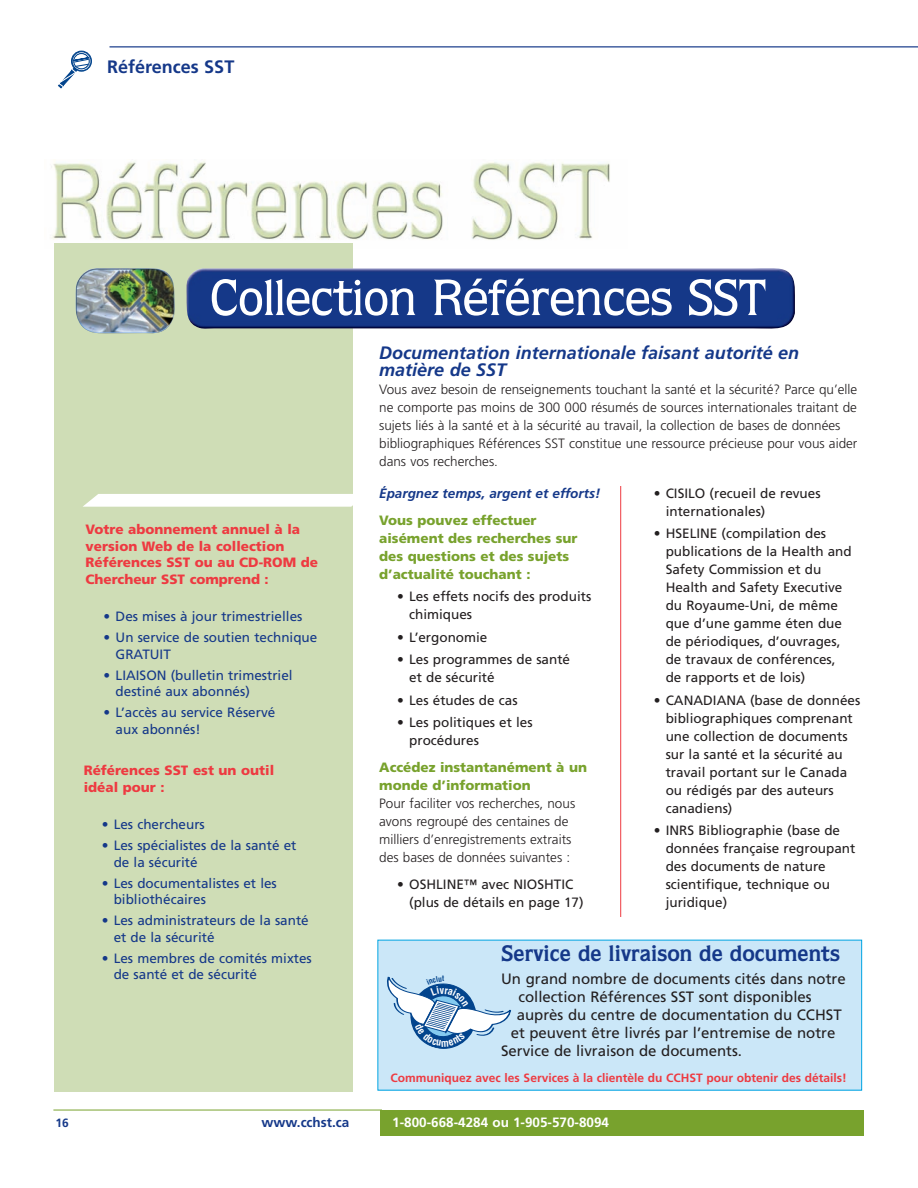
<style>
.page{position:relative;width:918px;height:1188px;background:#fff}
.page>*{position:absolute;margin:0;border:0;box-sizing:border-box;transform-origin:0 0}
.t1{font:500 51px "Quorum";letter-spacing:-.005em;color:#fff}
.t2{font:700 22.5px "Quorum";color:#153889}
.t3{font:italic 700 18px/16.5px "Frutiger";color:#153889}
.t4{font:700 18px "Frutiger";color:#153889}
.t5{font:15px "Frutiger";color:#231f20}
.t6{font:13.5px/18px "Frutiger";color:#231f20}
.t7{font:300 13.5px/18px "Frutiger";color:#231f20}
.t8{font:13.5px/16.5px "Frutiger";color:#153889}
.t9{font:900 13.5px/18px "Frutiger";color:#78a22d}
.t10{font:900 13.5px/16.5px "Frutiger";color:#ee3a41}
.t11{font:700 13.5px "Frutiger";color:#fff}
.t12{font:italic 700 13.5px "Frutiger";color:#153889}
.t13{font:700 13.5px "Frutiger";color:#153889}
.t14{font:700 12px "Frutiger";color:#ee3a41}
.t15{font:700 12px "Frutiger";color:#153889}
</style>
<div class="page">
<div style="left:380px;top:1110px;width:484px;height:26px;background:#78a22d"></div>
<hr style="left:53px;top:1110px;width:329px;height:1px;background:#78a22d">
<hr style="left:110px;top:46px;width:808px;height:1px;background:#153889">
<img style="left:51px;top:161px;width:559px;height:87px">
<hr style="left:620px;top:486px;width:1px;height:431px;background:#ee3a41">
<div style="left:378px;top:940px;width:484px;height:150px;background:#cbe7f8"></div>
<div style="left:54px;top:244px;width:298px;height:848px;background:#cfddb6"></div>
<img style="left:75px;top:268px;width:100px;height:66px">
<img style="left:186px;top:266px;width:609px;height:65px">
<svg style="left:83px;top:494px;width:270px;height:13px;background:#fcfdfb"></svg>
<svg style="left:71px;top:51px;width:20px;height:20px"></svg>
<div style="left:71px;top:51px;width:21px;height:20px;border:1px solid #02448d;border-radius:50%"></div>
<div style="left:73px;top:53px;width:17px;height:17px;border:1px solid #fff;border-radius:50%"></div>
<svg style="left:74px;top:54px;width:15px;height:15px"></svg>
<div style="left:74px;top:54px;width:15px;height:15px;border:1px solid #02448d;border-radius:50%"></div>
<svg style="left:58px;top:58px;width:32px;height:30px"></svg>
<svg style="left:377px;top:975px;width:134px;height:82px"></svg>
<h3 class="t4" style="left:107px;top:60px;width:129px">Références SST</h3>
<h1 class="t1" style="left:210px;top:280px;width:558px">Collection Références SST</h1>
<p class="t10" style="left:86px;top:522px;width:234px">Votre abonnement annuel à la version Web de la collection<br>Références SST ou au CD-ROM de<br>Chercheur SST comprend :</p>
<p class="t8" style="left:104px;top:609px;width:200px">• Des mises à jour trimestrielles</p>
<p class="t8" style="left:116px;top:630px;width:203px;text-indent:-12px">• Un service de soutien technique<br>GRATUIT</p>
<p class="t8" style="left:116px;top:668px;width:179px;text-indent:-12px">• LIAISON (bulletin trimestriel destiné aux abonnés)</p>
<p class="t8" style="left:116px;top:705px;width:161px;text-indent:-12px">• L’accès au service Réservé aux abonnés!</p>
<p class="t10" style="left:84px;top:763px;width:192px">Références SST est un outil idéal pour :</p>
<p class="t8" style="left:102px;top:817px;width:105px">• Les chercheurs</p>
<p class="t8" style="left:114px;top:838px;width:184px;text-indent:-12px">• Les spécialistes de la santé et de la sécurité</p>
<p class="t8" style="left:114px;top:876px;width:165px;text-indent:-12px">• Les documentalistes et les bibliothécaires</p>
<p class="t8" style="left:114px;top:913px;width:197px;text-indent:-12px">• Les administrateurs de la santé et de la sécurité</p>
<p class="t8" style="left:114px;top:951px;width:200px;text-indent:-12px">• Les membres de comités mixtes de santé et de sécurité</p>
<h3 class="t3" style="left:379px;top:346px;width:422px">Documentation internationale faisant autorité en matière de SST</h3>
<p class="t7" style="left:379px;top:381px;width:480px">Vous avez besoin de renseignements touchant la santé et la sécurité? Parce qu’elle ne comporte pas moins de 300 000 résumés de sources internationales traitant de sujets liés à la santé et à la sécurité au travail, la collection de bases de données bibliographiques Références SST constitue une ressource précieuse pour vous aider dans vos recherches.</p>
<p class="t12" style="left:379px;top:488px;width:223px">Épargnez temps, argent et efforts!</p>
<p class="t9" style="left:379px;top:512px;width:200px">Vous pouvez effectuer aisément des recherches sur des questions et des sujets d’actualité touchant :</p>
<p class="t6" style="left:409px;top:588px;width:184px;text-indent:-12px">• Les effets nocifs des produits chimiques</p>
<p class="t6" style="left:397px;top:629px;width:92px">• L’ergonomie</p>
<p class="t6" style="left:409px;top:651px;width:162px;text-indent:-12px">• Les programmes de santé et de sécurité</p>
<p class="t6" style="left:397px;top:692px;width:122px">• Les études de cas</p>
<p class="t6" style="left:409px;top:714px;width:125px;text-indent:-12px">• Les politiques et les procédures</p>
<p class="t9" style="left:379px;top:759px;width:209px">Accédez instantanément à un monde d’information</p>
<p class="t7" style="left:379px;top:795px;width:198px">Pour faciliter vos recherches, nous avons regroupé des centaines de milliers d’enregistrements extraits des bases de données suivantes :</p>
<p class="t6" style="left:409px;top:877px;width:176px;text-indent:-12px">• OSHLINE™ avec NIOSHTIC (plus de détails en page 17)</p>
<p class="t6" style="left:666px;top:485px;width:156px;text-indent:-12px">• CISILO (recueil de revues internationales)</p>
<p class="t6" style="left:666px;top:525px;width:188px;text-indent:-12px">• HSELINE (compilation des publications de la Health and<br>Safety Commission et du<br>Health and Safety Executive du Royaume-Uni, de même que d’une gamme éten due de périodiques, d’ouvrages, de travaux de conférences, de rapports et de lois)</p>
<p class="t6" style="left:666px;top:692px;width:196px;text-indent:-12px">• CANADIANA (base de données bibliographiques comprenant une collection de documents sur la santé et la sécurité au travail portant sur le Canada ou rédigés par des auteurs canadiens)</p>
<p class="t6" style="left:666px;top:822px;width:191px;text-indent:-12px">• INRS Bibliographie (base de données française regroupant des documents de nature scientifique, technique ou juridique)</p>
<h2 class="t2" style="left:501px;top:946px;width:340px">Service de livraison de documents</h2>
<p class="t5" style="left:501px;top:972px;width:346px">Un grand nombre de documents cités dans notre</p>
<p class="t5" style="left:518px;top:990px;width:295px">collection Références SST sont disponibles</p>
<p class="t5" style="left:517px;top:1008px;width:327px">auprès du centre de documentation du CCHST</p>
<p class="t5" style="left:511px;top:1026px;width:326px">et peuvent être livrés par l’entremise de notre</p>
<p class="t5" style="left:501px;top:1044px;width:242px">Service de livraison de documents.</p>
<p class="t14" style="left:391px;top:1073px;width:458px">Communiquez avec les Services à la clientèle du CCHST pour obtenir des détails!</p>
<p class="t15" style="left:56px;top:1118px;width:15px">16</p>
<p class="t13" style="left:262px;top:1117px;width:89px">www.cchst.ca</p>
<p class="t11" style="left:392px;top:1117px;width:218px">1-800-668-4284 ou 1-905-570-8094</p>
</div>
